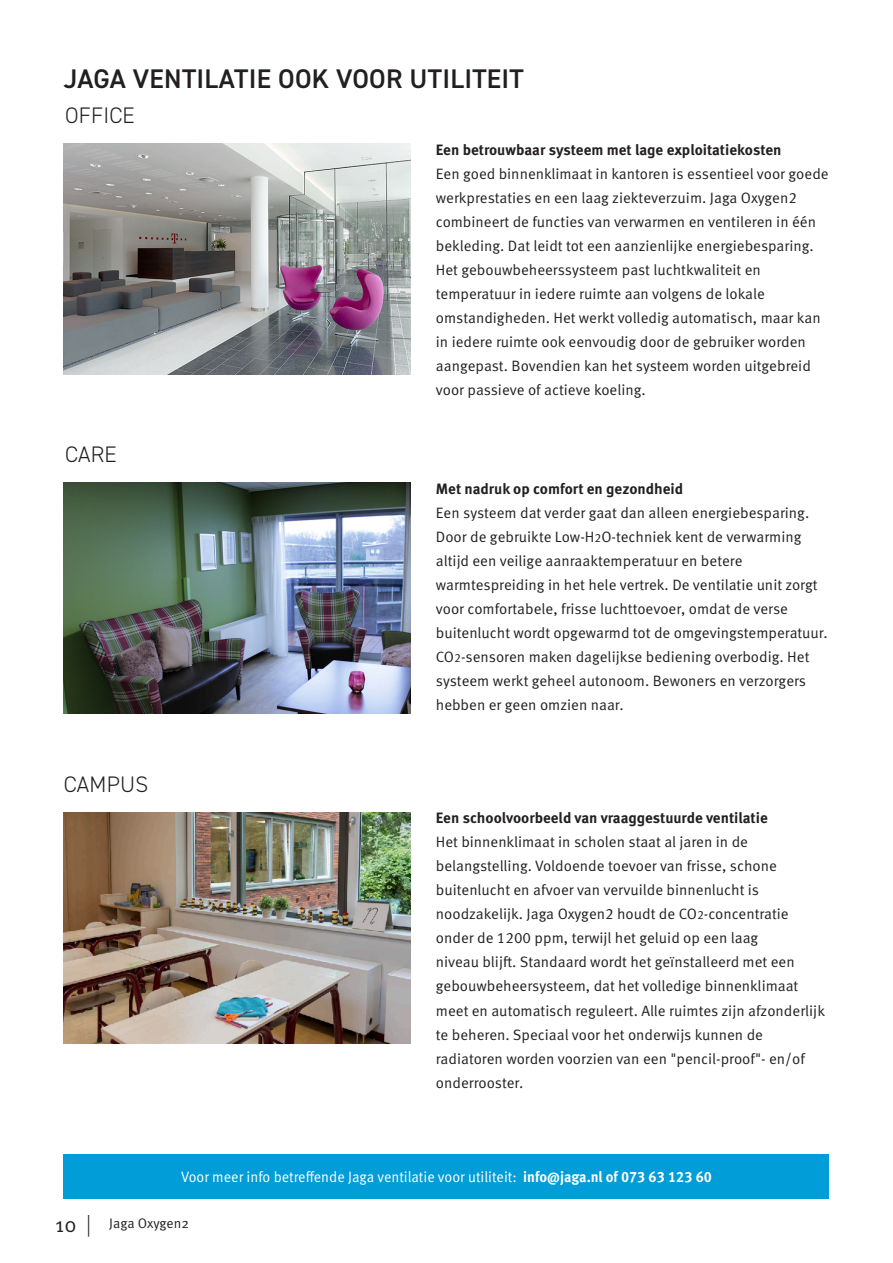
<style>
.page{position:relative;width:893px;height:1263px;background:#fff}
.page>*{position:absolute;margin:0;border:0;box-sizing:border-box;transform-origin:0 0}
.PRODUCTNAAM{font:600 27px "DIN2014";letter-spacing:.01em;color:#231f20}
.Slagzin{font:300 22.5px "DIN2014";letter-spacing:.01em;color:#231f20}
.Broodtekst{font:15px/24px "Meta Pro Norm";color:#231f20}
.broodtekst{font:700 15px "Meta Pro";color:#231f20}
.Broodtekst-2{font:15px "Meta Pro Norm";color:#fff;scale:.95 1}
.t1{font:13.8px "Meta Pro Norm";color:#231f20}
.s1{font-size:12px}
.s2{font-family:"Meta Pro";font-weight:700}
.s3{font-size:21px}
.s4{font-size:22.5px}
</style>
<div class="page">
<img style="left:64px;top:812px;width:346px;height:231px">
<img style="left:64px;top:483px;width:346px;height:230px">
<img style="left:64px;top:143px;width:346px;height:231px">
<div style="left:64px;top:1154px;width:765px;height:45px;background:#009dd8"></div>
<p class="PRODUCTNAAM" style="left:64px;top:60px;width:461px">JAGA VENTILATIE OOK VOOR UTILITEIT</p>
<p class="Slagzin" style="left:65px;top:102px;width:71px">OFFICE</p>
<p class="Slagzin" style="left:65px;top:441px;width:53px">CARE</p>
<p class="Slagzin" style="left:64px;top:771px;width:86px">CAMPUS</p>
<p class="broodtekst" style="left:436px;top:138px;width:347px">Een betrouwbaar systeem met lage exploitatiekosten</p>
<p class="Broodtekst" style="left:436px;top:161px;width:394px">Een goed binnenklimaat in kantoren is essentieel voor goede werkprestaties en een laag ziekteverzuim. Jaga Oxygen2 combineert de functies van verwarmen en ventileren in één bekleding. Dat leidt tot een aanzienlijke energiebesparing.<br>Het gebouwbeheerssysteem past luchtkwaliteit en temperatuur in iedere ruimte aan volgens de lokale omstandigheden. Het werkt volledig automatisch, maar kan in iedere ruimte ook eenvoudig door de gebruiker worden aangepast. Bovendien kan het systeem worden uitgebreid voor passieve of actieve koeling.</p>
<p class="broodtekst" style="left:436px;top:477px;width:249px">Met nadruk op comfort en gezondheid</p>
<p class="Broodtekst" style="left:436px;top:500px;width:393px">Een systeem dat verder gaat dan alleen energiebesparing.<br>Door de gebruikte Low-H<span class="s1">2</span>O-techniek kent de verwarming altijd een veilige aanraaktemperatuur en betere warmtespreiding in het hele vertrek. De ventilatie unit zorgt voor comfortabele, frisse luchttoevoer, omdat de verse buitenlucht wordt opgewarmd tot de omgevingstemperatuur.<br>CO<span class="s1">2</span>-sensoren maken dagelijkse bediening overbodig. Het systeem werkt geheel autonoom. Bewoners en verzorgers hebben er geen omzien naar.</p>
<p class="broodtekst" style="left:436px;top:806px;width:334px">Een schoolvoorbeeld van vraaggestuurde ventilatie</p>
<p class="Broodtekst" style="left:436px;top:829px;width:314px">Het binnenklimaat in scholen staat al jaren in de</p>
<p class="Broodtekst" style="left:436px;top:853px;width:391px">belangstelling. Voldoende toevoer van frisse, schone buitenlucht en afvoer van vervuilde binnenlucht is noodzakelijk. Jaga Oxygen2 houdt de CO<span class="s1">2</span>-concentratie onder de 1200 ppm, terwijl het geluid op een laag<br>niveau blijft. Standaard wordt het geïnstalleerd met een gebouwbeheersysteem, dat het volledige binnenklimaat meet en automatisch reguleert. Alle ruimtes zijn afzonderlijk te beheren. Speciaal voor het onderwijs kunnen de radiatoren worden voorzien van een "pencil-proof"- en/of onderrooster.</p>
<p class="Broodtekst-2" style="left:181px;top:1166px;width:560px">Voor meer info betreffende Jaga ventilatie voor utiliteit: <span class="s2">info@jaga.nl of 073 63 123 60</span></p>
<p class="t1" style="left:55px;top:1212px;width:135px"><span class="s3">10</span> <span class="s4">|</span> Jaga Oxygen2</p>
</div>
